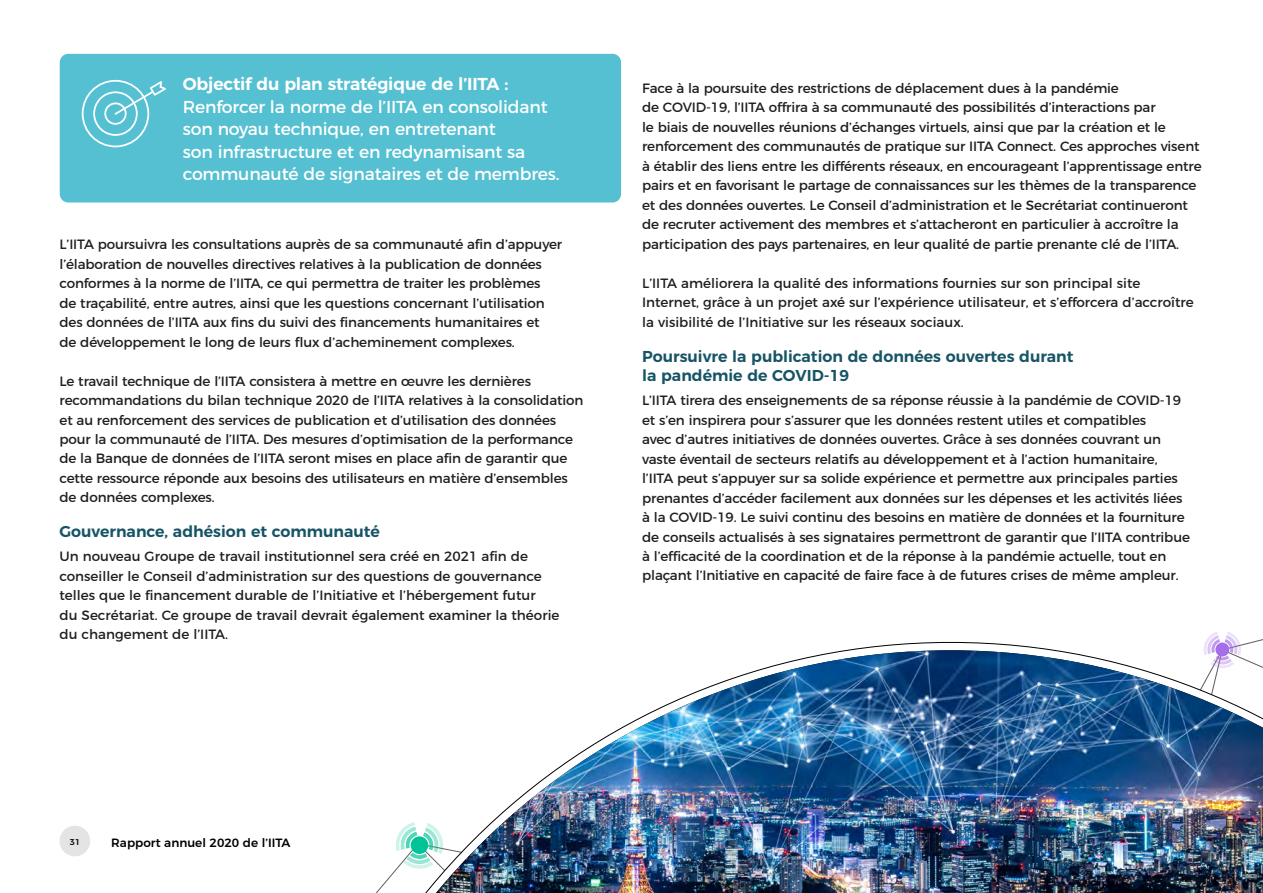
<style>
.page{position:relative;width:1263px;height:893px;background:#fff}
.page>*{position:absolute;margin:0;border:0;box-sizing:border-box;transform-origin:0 0}
.t1{font:17.25px/22.5px "Montserrat";letter-spacing:-.01em;color:#fff}
.t2{font:600 17.25px "Montserrat";letter-spacing:-.01em;color:#fff}
.t3{font:600 15.75px/19.5px "Montserrat";color:#175466}
.t4{font:13.5px/19.5px "Montserrat";letter-spacing:-.01em;color:#201f1d}
.t5{font:500 12px "Montserrat";color:#000}
.t6{font:500 8.4px "Montserrat";color:#000}
</style>
<div class="page">
<div style="left:60px;top:826px;width:30px;height:30px;background:#e5e4e4;border-radius:50%"></div>
<div style="left:60px;top:54px;width:561px;height:149px;background:#55c0d2;border-radius:9px"></div>
<div style="left:93px;top:91px;width:45px;height:45px;border:2px solid #fff;border-radius:50%"></div>
<div style="left:82px;top:80px;width:67px;height:67px;border:2px solid #fff;border-radius:50%"></div>
<svg style="left:113px;top:80px;width:53px;height:36px"></svg>
<div style="left:104px;top:102px;width:23px;height:23px;border:2px solid #fff;border-radius:50%"></div>
<svg style="left:375px;top:822px;width:61px;height:71px"></svg>
<img style="left:436px;top:650px;width:827px;height:243px">
<p class="t2" style="left:183px;top:70px;width:327px">Objectif du plan stratégique de l’IITA :</p>
<p class="t1" style="left:183px;top:94px;width:378px">Renforcer la norme de l’IITA en consolidant son noyau technique, en entretenant<br>son infrastructure et en redynamisant sa communauté de signataires et de membres.</p>
<p class="t4" style="left:60px;top:233px;width:504px">L’IITA poursuivra les consultations auprès de sa communauté afin d’appuyer l’élaboration de nouvelles directives relatives à la publication de données conformes à la norme de l’IITA, ce qui permettra de traiter les problèmes<br>de traçabilité, entre autres, ainsi que les questions concernant l’utilisation des données de l’IITA aux fins du suivi des financements humanitaires et<br>de développement le long de leurs flux d’acheminement complexes.</p>
<p class="t4" style="left:60px;top:370px;width:525px">Le travail technique de l’IITA consistera à mettre en œuvre les dernières recommandations du bilan technique 2020 de l’IITA relatives à la consolidation et au renforcement des services de publication et d’utilisation des données pour la communauté de l’IITA. Des mesures d’optimisation de la performance de la Banque de données de l’IITA seront mises en place afin de garantir que cette ressource réponde aux besoins des utilisateurs en matière d’ensembles de données complexes.</p>
<p class="t3" style="left:60px;top:520px;width:322px">Gouvernance, adhésion et communauté</p>
<p class="t4" style="left:60px;top:545px;width:501px">Un nouveau Groupe de travail institutionnel sera créé en 2021 afin de conseiller le Conseil d’administration sur des questions de gouvernance telles que le financement durable de l’Initiative et l’hébergement futur<br>du Secrétariat. Ce groupe de travail devrait également examiner la théorie du changement de l’IITA.</p>
<p class="t4" style="left:642px;top:77px;width:561px">Face à la poursuite des restrictions de déplacement dues à la pandémie<br>de COVID-19, l’IITA offrira à sa communauté des possibilités d’interactions par<br>le biais de nouvelles réunions d’échanges virtuels, ainsi que par la création et le renforcement des communautés de pratique sur IITA Connect. Ces approches visent à établir des liens entre les différents réseaux, en encourageant l’apprentissage entre pairs et en favorisant le partage de connaissances sur les thèmes de la transparence et des données ouvertes. Le Conseil d’administration et le Secrétariat continueront de recruter activement des membres et s’attacheront en particulier à accroître la participation des pays partenaires, en leur qualité de partie prenante clé de l’IITA.</p>
<p class="t4" style="left:642px;top:272px;width:553px">L’IITA améliorera la qualité des informations fournies sur son principal site<br>Internet, grâce à un projet axé sur l’expérience utilisateur, et s’efforcera d’accroître la visibilité de l’Initiative sur les réseaux sociaux.</p>
<p class="t3" style="left:642px;top:345px;width:433px">Poursuivre la publication de données ouvertes durant la pandémie de COVID-19</p>
<p class="t4" style="left:642px;top:389px;width:549px">L’IITA tirera des enseignements de sa réponse réussie à la pandémie de COVID-19 et s’en inspirera pour s’assurer que les données restent utiles et compatibles<br>avec d’autres initiatives de données ouvertes. Grâce à ses données couvrant un vaste éventail de secteurs relatifs au développement et à l’action humanitaire, l’IITA peut s’appuyer sur sa solide expérience et permettre aux principales parties prenantes d’accéder facilement aux données sur les dépenses et les activités liées à la COVID-19. Le suivi continu des besoins en matière de données et la fourniture de conseils actualisés à ses signataires permettront de garantir que l’IITA contribue à l’efficacité de la coordination et de la réponse à la pandémie actuelle, tout en plaçant l’Initiative en capacité de faire face à de futures crises de même ampleur.</p>
<p class="t6" style="left:70px;top:835px;width:12px">31</p>
<p class="t5" style="left:111px;top:833px;width:181px">Rapport annuel 2020 de l’IITA</p>
</div>
